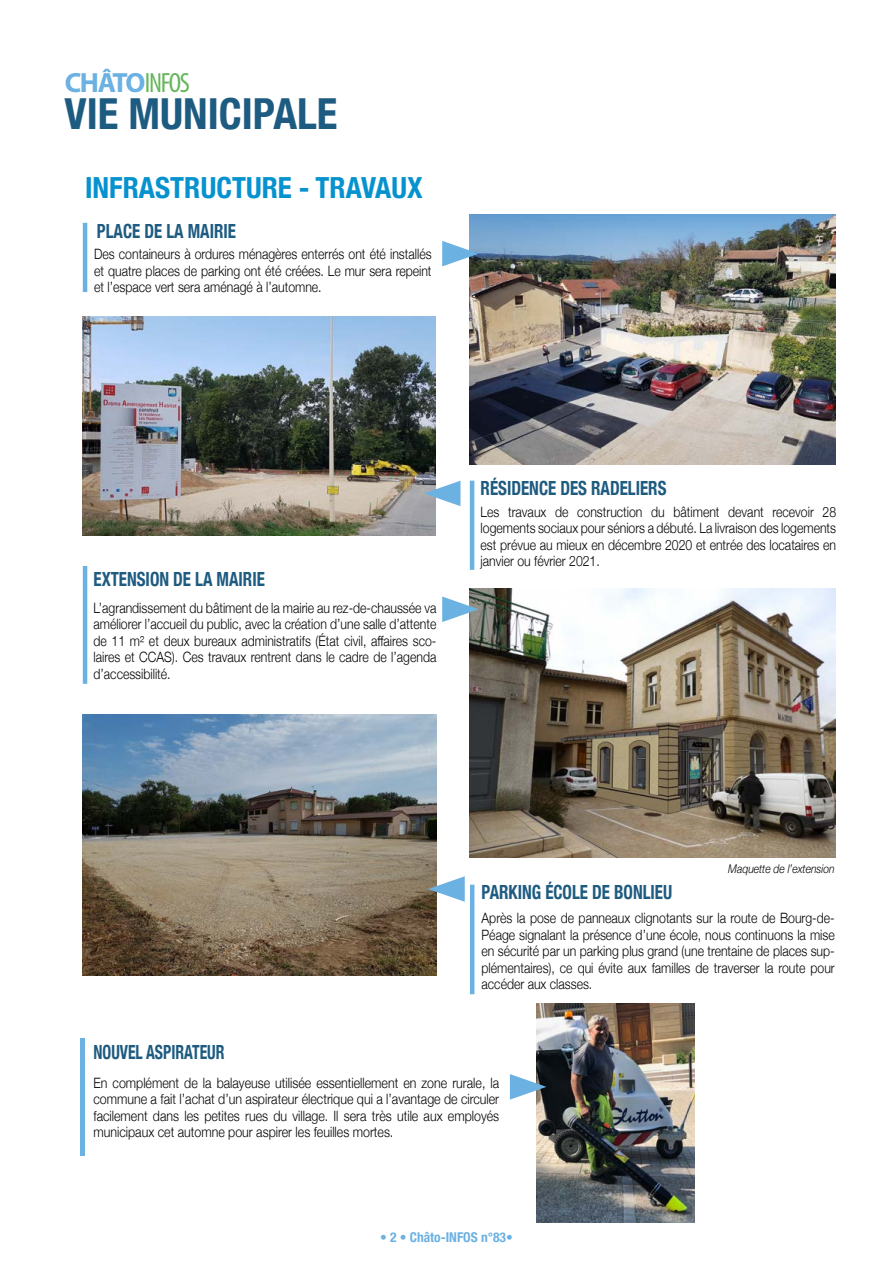
<style>
.page{position:relative;width:893px;height:1263px;background:#fff}
.page>*{position:absolute;margin:0;border:0;box-sizing:border-box;transform-origin:0 0}
.t1{font:700 condensed 42.75px "Helvetica Neue";color:#1e5b81}
.t2{font:700 condensed 29.1px "Helvetica Neue";color:#0592cf}
.t3{font:700 27.9px "Myriad Pro";letter-spacing:-.065em;color:#6bb1e2}
.t4{font:700 condensed 19.5px "Helvetica Neue";color:#1e5b81;scale:.87 1}
.t5{font:700 condensed 19.5px "Helvetica Neue";color:#1e5b81;scale:.81 1}
.t6{font:300 14.25px/16.5px "Helvetica Neue";color:#000;text-align:justify;scale:.86 1}
.t7{font:300 14.25px/16.5px "Helvetica Neue";color:#000;text-align:justify;scale:.87 1}
.t8{font:700 condensed 13.5px "Helvetica Neue";color:#6bb1e2}
.t9{font:italic 300 12px "Helvetica Neue";color:#000;scale:.86 1}
.s1{font-weight:400;font-stretch:condensed;color:#65b65a}
</style>
<div class="page">
<img style="left:470px;top:215px;width:365px;height:249px">
<img style="left:83px;top:316px;width:352px;height:220px">
<img style="left:537px;top:1003px;width:157px;height:219px">
<img style="left:470px;top:588px;width:365px;height:269px">
<hr style="left:81px;top:1038px;width:4px;height:117px;background:#6bb1e2">
<svg style="left:442px;top:241px;width:37px;height:25px"></svg>
<svg style="left:424px;top:481px;width:36px;height:25px"></svg>
<svg style="left:442px;top:596px;width:37px;height:26px"></svg>
<img style="left:83px;top:715px;width:353px;height:260px">
<svg style="left:428px;top:876px;width:37px;height:26px"></svg>
<hr style="left:83px;top:223px;width:4px;height:69px;background:#6bb1e2">
<hr style="left:470px;top:481px;width:4px;height:89px;background:#6bb1e2">
<hr style="left:83px;top:566px;width:4px;height:118px;background:#6bb1e2">
<hr style="left:470px;top:885px;width:4px;height:109px;background:#6bb1e2">
<svg style="left:510px;top:1074px;width:36px;height:25px"></svg>
<h3 class="t3" style="left:65px;top:64px;width:127px">CHÂTO<span class="s1">INFOS</span></h3>
<h1 class="t1" style="left:64px;top:78px;width:274px">VIE MUNICIPALE</h1>
<h2 class="t2" style="left:85px;top:164px;width:339px">INFRASTRUCTURE - TRAVAUX</h2>
<h3 class="t4" style="left:97px;top:215px;width:161px">PLACE DE LA MAIRIE</h3>
<p class="t6" style="left:94px;top:245px;width:394px">Des containeurs à ordures ménagères enterrés ont été installés et quatre places de parking ont été créées. Le mur sera repeint et l’espace vert sera aménagé à l’automne.</p>
<h3 class="t4" style="left:94px;top:562px;width:199px">EXTENSION DE LA MAIRIE</h3>
<p class="t6" style="left:94px;top:598px;width:400px">L’agrandissement du bâtiment de la mairie au rez-de-chaussée va améliorer l’accueil du public, avec la création d’une salle d’attente de 11 m² et deux bureaux administratifs (État civil, affaires sco&shy;laires et CCAS). Ces travaux rentrent dans le cadre de l’agenda d’accessibilité.</p>
<h3 class="t4" style="left:481px;top:472px;width:215px">RÉSIDENCE DES RADELIERS</h3>
<p class="t6" style="left:481px;top:502px;width:415px">Les travaux de construction du bâtiment devant recevoir 28 logements sociaux pour séniors a débuté. La livraison des logements est prévue au mieux en décembre 2020 et entrée des locataires en janvier ou février 2021.</p>
<h3 class="t5" style="left:94px;top:1036px;width:163px">NOUVEL ASPIRATEUR</h3>
<p class="t9" style="left:728px;top:859px;width:125px">Maquette de l’extension</p>
<h3 class="t4" style="left:482px;top:876px;width:221px">PARKING ÉCOLE DE BONLIEU</h3>
<p class="t6" style="left:482px;top:909px;width:412px">Après la pose de panneaux clignotants sur la route de Bourg-de-Péage signalant la présence d’une école, nous continuons la mise en sécurité par un parking plus grand (une trentaine de places sup&shy;plémentaires), ce qui évite aux familles de traverser la route pour accéder aux classes.</p>
<p class="t7" style="left:94px;top:1073px;width:468px">En complément de la balayeuse utilisée essentiellement en zone rurale, la commune a fait l’achat d’un aspirateur électrique qui a l’avantage de circuler facilement dans les petites rues du village. Il sera très utile aux employés municipaux cet automne pour aspirer les feuilles mortes.</p>
<p class="t8" style="left:380px;top:1226px;width:134px">• 2 • Châto-INFOS n°83•</p>
</div>
